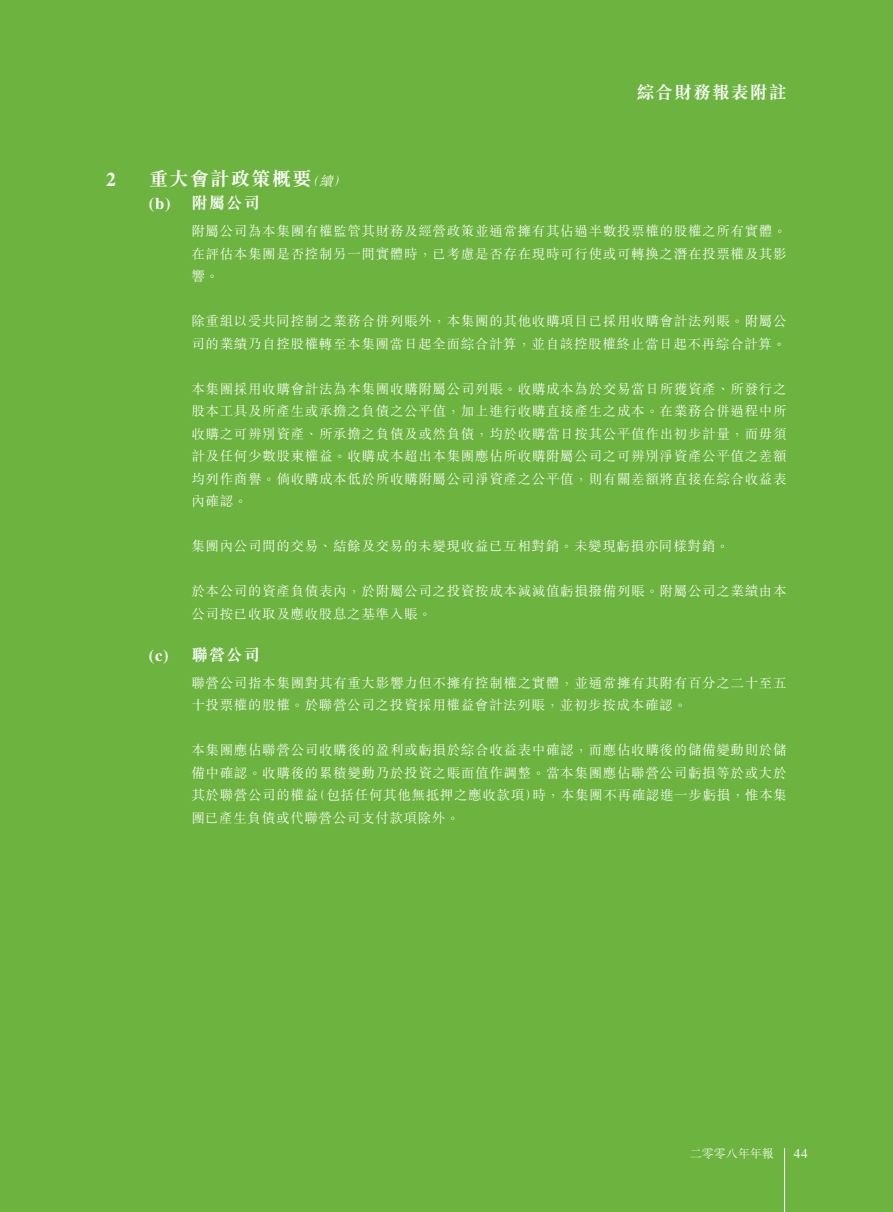
<style>
.page{position:relative;width:893px;height:1212px;background:#6cb43f}
.page>*{position:absolute;margin:0;border:0;box-sizing:border-box;transform-origin:0 0}
.t1{font:700 19.5px "M Sung HK";letter-spacing:.05em;color:#fff}
.t2{font:700 19.5px "Times LT Std";color:#fff}
.t3{font:700 18px "M Sung HK";letter-spacing:.05em;color:#fff}
.t4{font:700 16.5px "M Sung HK";letter-spacing:.05em;color:#fff}
.t5{font:300 13.5px/22.5px "M Sung HK";letter-spacing:.05em;color:#fff;text-align:justify}
.t6{font:13.5px "Times LT Std";color:#fff}
.t7{font:300 12px "M Sung HK";color:#fff}
.s1{font-weight:300;font-style:italic;font-size:13.5px}
.s2{font-family:"Times LT Std"}
</style>
<div class="page">
<hr style="left:784px;top:1148px;width:1px;height:64px;background:#fff">
<p class="t3" style="left:636px;top:80px;width:152px">綜合財務報表附註</p>
<p class="t2" style="left:106px;top:167px;width:11px">2</p>
<p class="t1" style="left:149px;top:165px;width:204px">重大會計政策概要<span class="s1">（續）</span></p>
<p class="t4" style="left:149px;top:192px;width:112px"><span class="s2">(b)</span> 附屬公司</p>
<p class="t5" style="left:191px;top:219px;width:597px">附屬公司為本集團有權監管其財務及經營政策並通常擁有其佔過半數投票權的股權之所有實體。在評估本集團是否控制另一間實體時，已考慮是否存在現時可行使或可轉換之潛在投票權及其影響。</p>
<p class="t5" style="left:191px;top:309px;width:597px">除重組以受共同控制之業務合併列賬外，本集團的其他收購項目已採用收購會計法列賬。附屬公司的業績乃自控股權轉至本集團當日起全面綜合計算，並自該控股權終止當日起不再綜合計算。</p>
<p class="t5" style="left:191px;top:377px;width:597px">本集團採用收購會計法為本集團收購附屬公司列賬。收購成本為於交易當日所獲資產、所發行之股本工具及所產生或承擔之負債之公平值，加上進行收購直接產生之成本。在業務合併過程中所收購之可辨別資產、所承擔之負債及或然負債，均於收購當日按其公平值作出初步計量，而毋須計及任何少數股東權益。收購成本超出本集團應佔所收購附屬公司之可辨別淨資產公平值之差額均列作商譽。倘收購成本低於所收購附屬公司淨資產之公平值，則有關差額將直接在綜合收益表內確認。</p>
<p class="t5" style="left:191px;top:534px;width:539px">集團內公司間的交易、結餘及交易的未變現收益已互相對銷。未變現虧損亦同樣對銷。</p>
<p class="t5" style="left:191px;top:579px;width:597px">於本公司的資產負債表內，於附屬公司之投資按成本減減值虧損撥備列賬。附屬公司之業績由本公司按已收取及應收股息之基準入賬。</p>
<p class="t4" style="left:149px;top:643px;width:112px"><span class="s2">(c)</span> 聯營公司</p>
<p class="t5" style="left:191px;top:671px;width:597px">聯營公司指本集團對其有重大影響力但不擁有控制權之實體，並通常擁有其附有百分之二十至五十投票權的股權。於聯營公司之投資採用權益會計法列賬，並初步按成本確認。</p>
<p class="t5" style="left:191px;top:738px;width:597px">本集團應佔聯營公司收購後的盈利或虧損於綜合收益表中確認，而應佔收購後的儲備變動則於儲備中確認。收購後的累積變動乃於投資之賬面值作調整。當本集團應佔聯營公司虧損等於或大於其於聯營公司的權益（包括任何其他無抵押之應收款項）時，本集團不再確認進一步虧損，惟本集團已產生負債或代聯營公司支付款項除外。</p>
<p class="t7" style="left:690px;top:1145px;width:86px">二零零八年年報</p>
<p class="t6" style="left:794px;top:1146px;width:16px">44</p>
</div>
